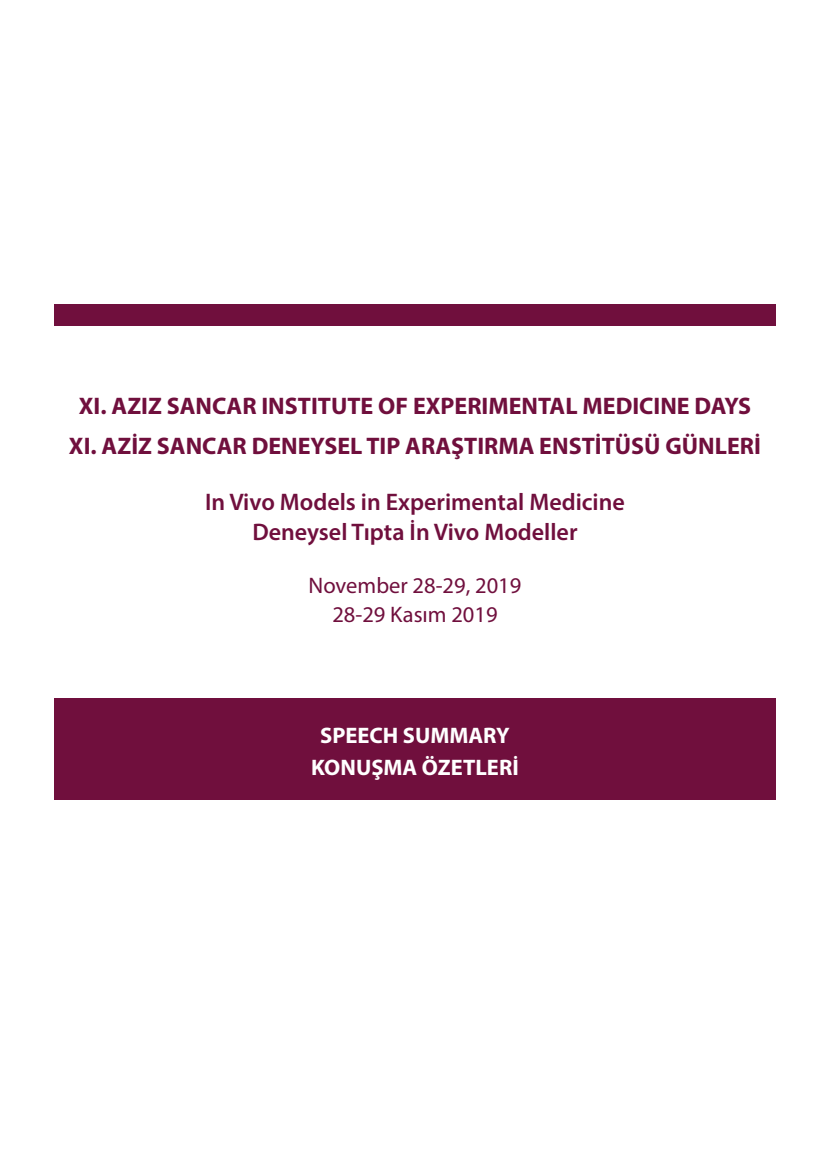
<style>
.page{position:relative;width:830px;height:1149px;background:#fff}
.page>*{position:absolute;margin:0;border:0;box-sizing:border-box;transform-origin:0 0}
.t1{font:700 24px/40.5px "Myriad Pro";color:#700f3d;text-align:center}
.t2{font:600 24px/30px "Myriad Pro";color:#700f3d;text-align:center}
.t3{font:22.5px/28.5px "Myriad Pro";color:#700f3d;text-align:center}
.t4{font:700 22.5px/31.5px "Myriad Pro";color:#fff;text-align:center}
</style>
<div class="page">
<div style="left:54px;top:698px;width:721px;height:101px;background:#700f3d"></div>
<div style="left:54px;top:304px;width:721px;height:22px;background:#700f3d"></div>
<p class="t1" style="left:69px;top:384px;width:693px">XI. AZIZ SANCAR INSTITUTE OF EXPERIMENTAL MEDICINE DAYS<br>XI. AZİZ SANCAR DENEYSEL TIP ARAŞTIRMA ENSTİTÜSÜ GÜNLERİ</p>
<p class="t2" style="left:205px;top:485px;width:421px">In Vivo Models in Experimental Medicine<br>Deneysel Tıpta İn Vivo Modeller</p>
<p class="t3" style="left:308px;top:571px;width:214px">November 28-29, 2019<br>28-29 Kasım 2019</p>
<p class="t4" style="left:311px;top:719px;width:209px">SPEECH SUMMARY<br>KONUŞMA ÖZETLERİ</p>
</div>
